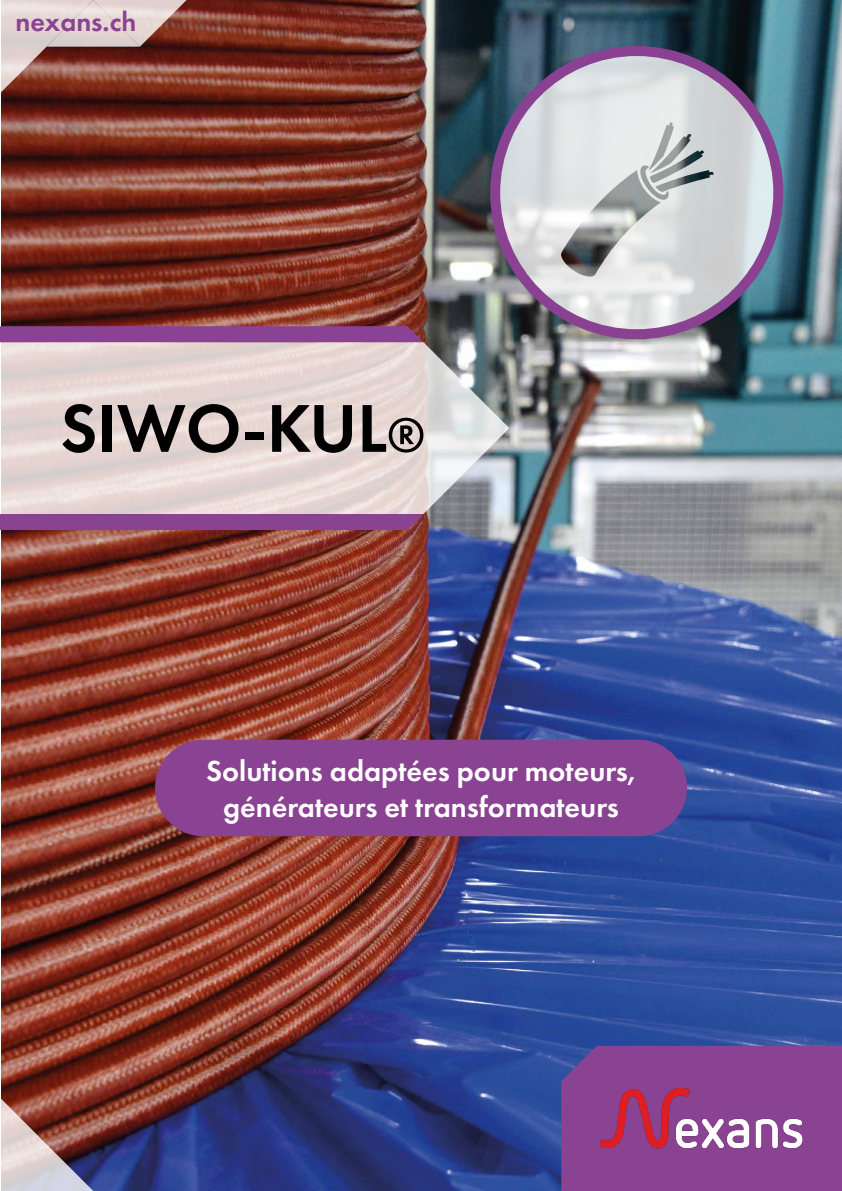
<style>
.page{position:relative;width:842px;height:1191px;background:#fff}
.page>*{position:absolute;margin:0;border:0;box-sizing:border-box;transform-origin:0 0}
.t1{font:600 70px "Futura PT";color:#000}
.t2{font:600 30px/36px "Futura PT";color:#fff;text-align:center}
.t3{font:600 28px "Futura PT";color:#8a4292}
.s1{font-size:50px}
</style>
<div class="page">
<img style="left:2px;top:0;width:840px;height:1191px">
<svg style="left:0;top:342px;width:509px;height:172px;background:#ded2d0"></svg>
<div style="left:561px;top:1045px;width:281px;height:146px;background:#8a4292"></div>
<div style="left:0;top:514px;width:423px;height:16px;background:#8a4292"></div>
<svg style="left:0;top:326px;width:423px;height:16px;background:#89418e"></svg>
<div style="left:155px;top:739px;width:532px;height:97px;background:#8a4292;border-radius:48px"></div>
<svg style="left:1px;top:1097px;width:92px;height:94px;background:#aa8887"></svg>
<svg style="left:1px;top:0;width:186px;height:93px;background:#b0877f"></svg>
<img style="left:596px;top:1085px;width:209px;height:66px">
<svg style="left:495px;top:51px;width:283px;height:283px;background:#b4b7bf"></svg>
<div style="left:490px;top:46px;width:293px;height:293px;border:10px solid #8a4192;border-radius:50%"></div>
<p class="t3" style="left:16px;top:4px;width:122px">nexans.ch</p>
<h1 class="t1" style="left:60px;top:384px;width:367px">SIWO-KUL<span class="s1">®</span></h1>
<p class="t2" style="left:206px;top:752px;width:431px">Solutions adaptées pour moteurs, générateurs et transformateurs</p>
</div>
